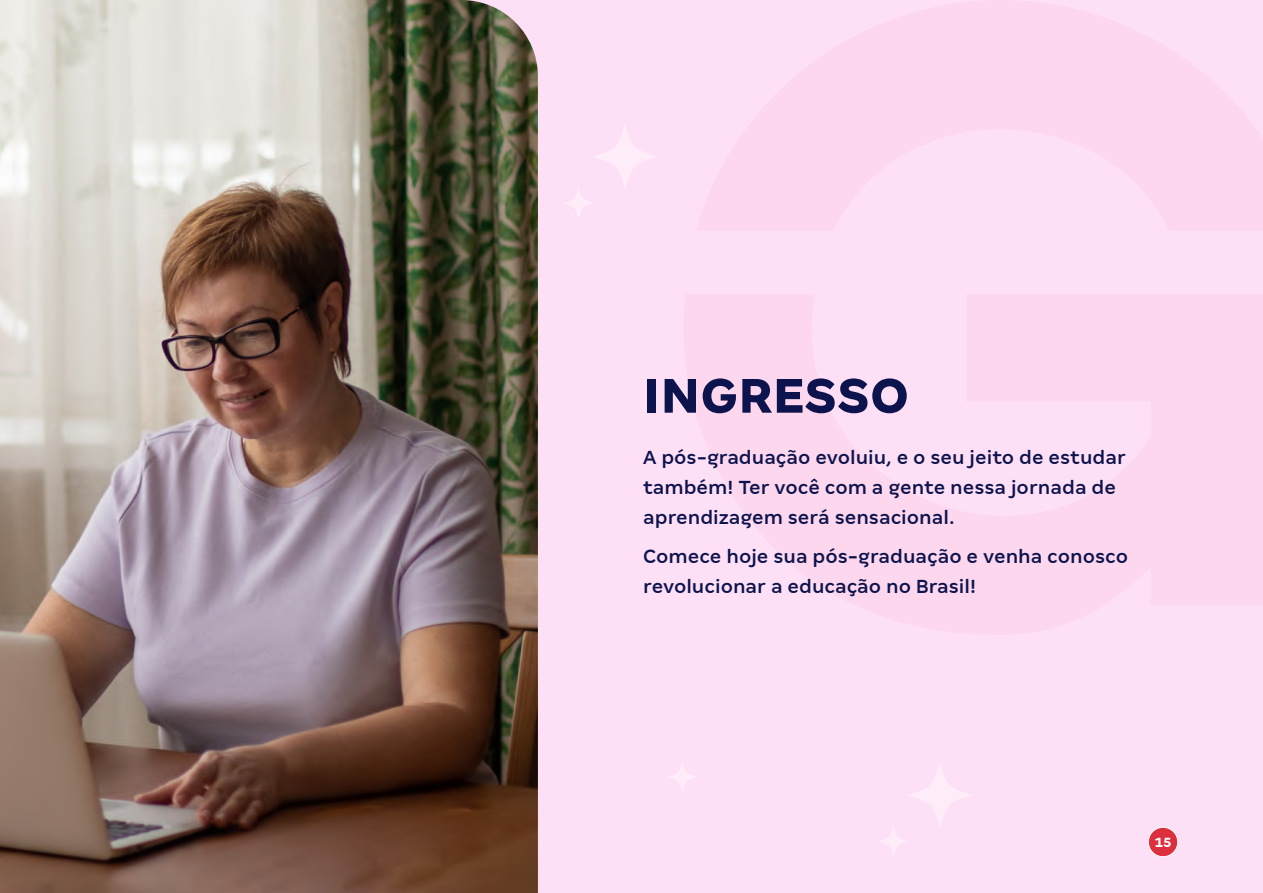
<style>
.page{position:relative;width:1263px;height:893px;background:#fee0f6}
.page>*{position:absolute;margin:0;border:0;box-sizing:border-box;transform-origin:0 0}
.t1{font:800 54px "Margem";color:#0d134c}
.t2{font:500 21px/30px "Margem";color:#0d134c}
.t3{font:700 15px "Margem";color:#fff}
</style>
<div class="page">
<div style="left:1148px;top:827px;width:30px;height:30px;background:#dd303e;border-radius:50%"></div>
<div style="left:1148px;top:827px;width:30px;height:30px;border:1px solid #fff;border-radius:50%"></div>
<img style="left:0;top:0;width:538px;height:893px">
<svg style="left:880px;top:764px;width:90px;height:91px"></svg>
<svg style="left:566px;top:126px;width:90px;height:91px"></svg>
<svg style="left:669px;top:764px;width:26px;height:26px"></svg>
<h1 class="t1" style="left:643px;top:364px;width:267px">INGRESSO</h1>
<p class="t2" style="left:643px;top:442px;width:484px">A pós-graduação evoluiu, e o seu jeito de estudar também! Ter você com a gente nessa jornada de aprendizagem será sensacional.</p>
<p class="t2" style="left:643px;top:541px;width:486px">Comece hoje sua pós-graduação e venha conosco revolucionar a educação no Brasil!</p>
<p class="t3" style="left:1154px;top:833px;width:19px">15</p>
</div>
